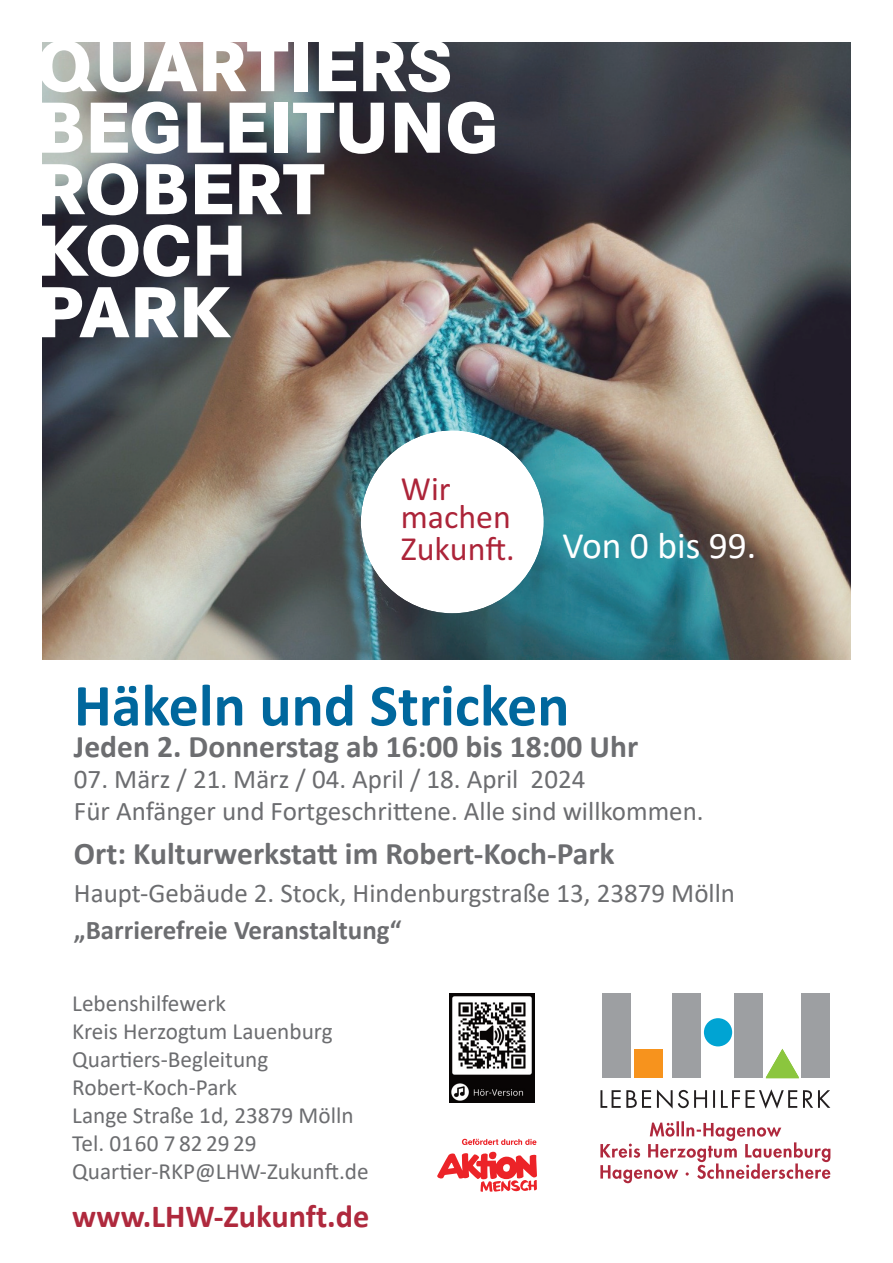
<style>
.page{position:relative;width:893px;height:1263px;background:#fff}
.page>*{position:absolute;margin:0;border:0;box-sizing:border-box;transform-origin:0 0}
.t1{font:800 75px "Corporate S";color:#fff}
.t2{font:700 60px "Calibri";color:#00679d}
.t3{font:37.5px "Calibri";color:#fff}
.t4{font:33.9px/27.3px "Calibri";color:#ac2439}
.t5{font:700 32.25px "Calibri";color:#af293d}
.t6{font:700 31.5px "Calibri";color:#6c6d70}
.t7{font:27px "Calibri";color:#6c6d70}
.t8{font:700 27px "Calibri";color:#6c6d70}
.t9{font:23.25px/27.9px "Calibri";color:#6c6d70}
</style>
<div class="page">
<img style="left:43px;top:43px;width:807px;height:616px">
<div style="left:634px;top:1050px;width:28px;height:28px;background:#f7931d"></div>
<div style="left:602px;top:993px;width:28px;height:85px;background:#9d9fa2"></div>
<div style="left:704px;top:1018px;width:28px;height:28px;background:#00a4d3;border-radius:50%"></div>
<div style="left:673px;top:993px;width:28px;height:85px;background:#9d9fa2"></div>
<div style="left:735px;top:993px;width:28px;height:85px;background:#9d9fa2"></div>
<div style="left:802px;top:993px;width:28px;height:85px;background:#9d9fa2"></div>
<svg style="left:766px;top:1049px;width:33px;height:29px"></svg>
<svg style="left:600px;top:1089px;width:230px;height:20px"></svg>
<svg style="left:600px;top:1121px;width:230px;height:62px"></svg>
<svg style="left:437px;top:1138px;width:100px;height:54px"></svg>
<div style="left:361px;top:430px;width:183px;height:183px;background:#fff;border-radius:50%"></div>
<img style="left:450px;top:994px;width:84px;height:109px">
<p class="t1" style="left:36px;top:41px;width:417px">QUARTIERS</p>
<p class="t1" style="left:36px;top:103px;width:463px">BEGLEITUNG</p>
<p class="t1" style="left:36px;top:164px;width:290px">ROBERT</p>
<p class="t1" style="left:36px;top:226px;width:212px">KOCH</p>
<p class="t1" style="left:36px;top:287px;width:196px">PARK</p>
<p class="t4" style="left:401px;top:475px;width:112px">Wir machen</p>
<p class="t4" style="left:401px;top:534px;width:115px">Zukunũ.</p>
<p class="t3" style="left:562px;top:530px;width:195px">Von 0 bis 99.</p>
<p class="t2" style="left:74px;top:680px;width:497px">Häkeln und Stricken</p>
<p class="t6" style="left:74px;top:733px;width:566px">Jeden 2. Donnerstag ab 16:00 bis 18:00 Uhr</p>
<p class="t7" style="left:74px;top:768px;width:513px">07. März / 21. März / 04. April / 18. April 2024</p>
<p class="t7" style="left:74px;top:800px;width:631px">Für Anfänger und Fortgeschrittene. Alle sind willkommen.</p>
<p class="t6" style="left:74px;top:840px;width:542px">Ort: Kulturwerkstatt im Robert-Koch-Park</p>
<p class="t7" style="left:74px;top:881px;width:663px">Haupt-Gebäude 2. Stock, Hindenburgstraße 13, 23879 Mölln</p>
<p class="t8" style="left:74px;top:919px;width:329px">„Barrierefreie Veranstaltung“</p>
<p class="t9" style="left:72px;top:991px;width:262px">Lebenshilfewerk<br>Kreis Herzogtum Lauenburg</p>
<p class="t9" style="left:72px;top:1047px;width:198px">Quartiers-Begleitung<br>Robert-Koch-Park</p>
<p class="t9" style="left:72px;top:1103px;width:283px">Lange Straße 1d, 23879 Mölln<br>Tel. 0160 7 82 29 29</p>
<p class="t9" style="left:72px;top:1159px;width:298px">Quartier-RKP@LHW-Zukunft.de</p>
<p class="t5" style="left:72px;top:1203px;width:299px">www.LHW-Zukunft.de</p>
</div>
